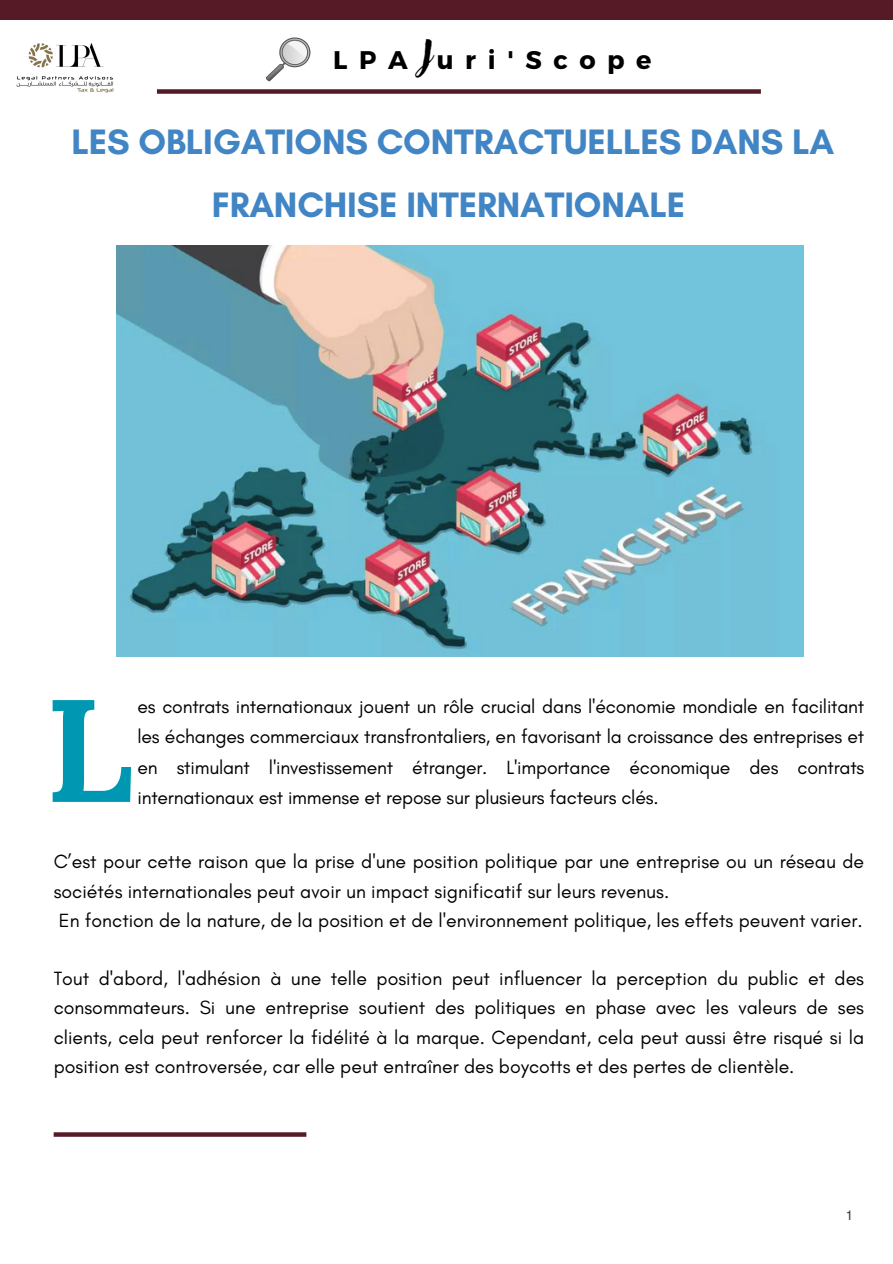
<style>
.page{position:relative;width:893px;height:1264px;background:#fff}
.page>*{position:absolute;margin:0;border:0;box-sizing:border-box;transform-origin:0 0}
.t1{font:700 145.35px "Lora";color:#0097b2}
.t2{font:700 36px/63px "Glacial Indifference";letter-spacing:-.005em;color:#4185c4;text-align:center}
.t3{font:33px "Adlery Pro Swash";color:#000}
.t4{font:700 25.5px "Montserrat";letter-spacing:.455em;color:#000}
.t5{font:19.5px/29.2px "Glacial Indifference";color:#000}
.t6{font:19.35px/30.3px "Glacial Indifference";letter-spacing:-.01em;color:#000;text-align:justify}
.t7{font:13.5px "Mukti";color:#3b3939}
</style>
<div class="page">
<svg style="left:54px;top:1132px;width:252px;height:4px"></svg>
<img style="left:265px;top:38px;width:45px;height:43px">
<div style="left:0;top:0;width:892px;height:20px;background:#551a25"></div>
<img style="left:16px;top:43px;width:98px;height:50px">
<div style="left:157px;top:89px;width:603px;height:5px;background:#551a25"></div>
<img style="left:117px;top:246px;width:686px;height:410px">
<p class="t3" style="left:421px;top:37px;width:12px">J</p>
<p class="t4" style="left:437px;top:44px;width:216px">uri'Scope</p>
<p class="t4" style="left:333px;top:44px;width:76px">LPA</p>
<p class="t2" style="left:72px;top:110px;width:764px">LES OBLIGATIONS CONTRACTUELLES DANS LA<br>FRANCHISE INTERNATIONALE</p>
<p class="t6" style="left:137px;top:691px;width:728px">es contrats internationaux jouent un rôle crucial dans l'économie mondiale en facilitant les échanges commerciaux transfrontaliers, en favorisant la croissance des entreprises et en stimulant l'investissement étranger. L'importance économique des contrats internationaux est immense et repose sur plusieurs facteurs clés.</p>
<p class="t1" style="left:45px;top:655px;width:89px">L</p>
<p class="t5" style="left:54px;top:846px;width:811px">C’est pour cette raison que la prise d'une position politique par une entreprise ou un réseau de sociétés internationales peut avoir un impact significatif sur leurs revenus.</p>
<p class="t5" style="left:59px;top:905px;width:805px">En fonction de la nature, de la position et de l'environnement politique, les effets peuvent varier.</p>
<p class="t5" style="left:54px;top:963px;width:811px;text-align:justify">Tout d'abord, l'adhésion à une telle position peut influencer la perception du public et des consommateurs. Si une entreprise soutient des politiques en phase avec les valeurs de ses clients, cela peut renforcer la fidélité à la marque. Cependant, cela peut aussi être risqué si la position est controversée, car elle peut entraîner des boycotts et des pertes de clientèle.</p>
<p class="t7" style="left:846px;top:1206px;width:8px">1</p>
</div>
